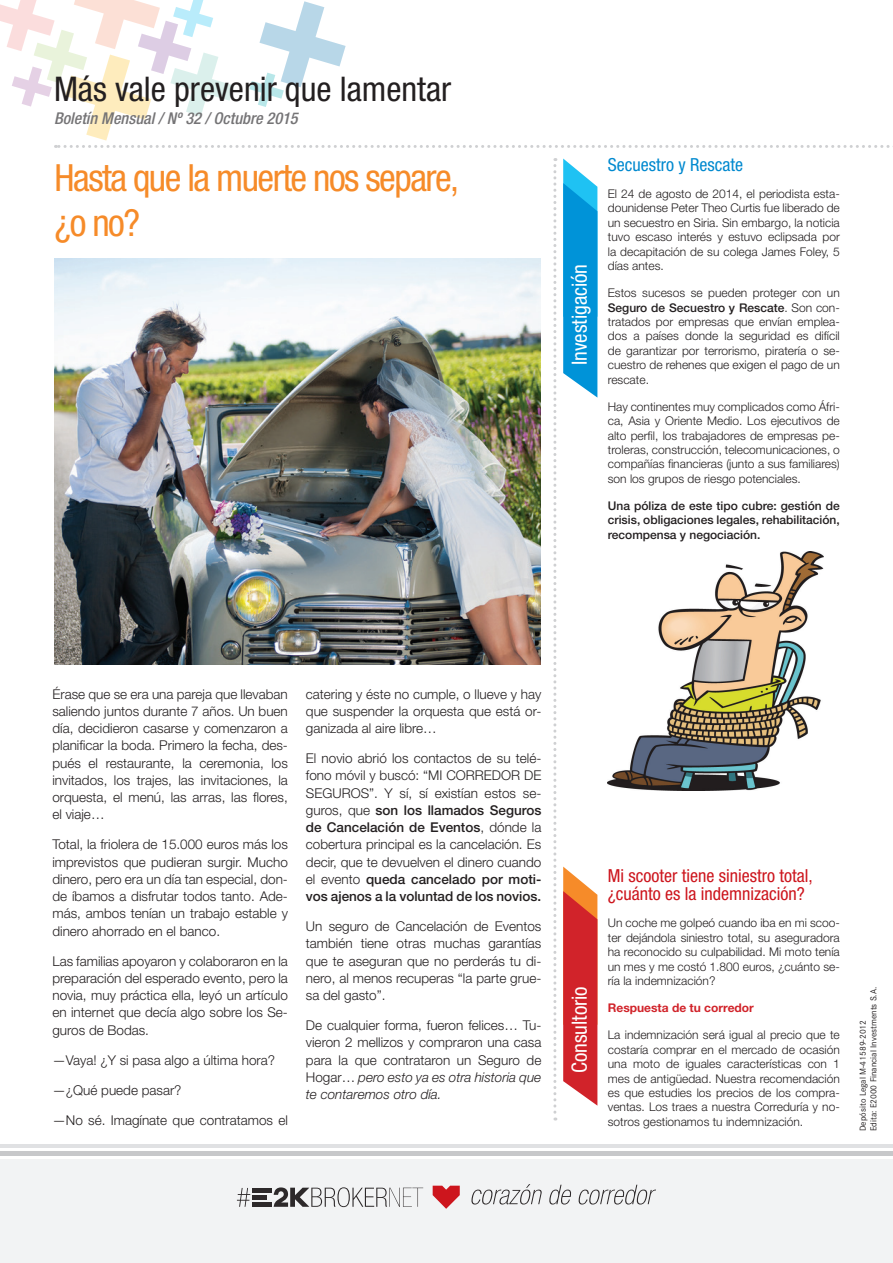
<style>
.page{position:relative;width:893px;height:1263px;background:#fff}
.page>*{position:absolute;margin:0;border:0;box-sizing:border-box;transform-origin:0 0}
.t1{font:condensed 37.5px/45px "Helvetica Neue LT Std";letter-spacing:-.04em;color:#f68b29}
.t2{font:condensed 34.05px "Helvetica Neue LT Std";color:#231f20}
.t3{font:condensed 21px "Helvetica Neue LT Std";color:#fff}
.t4{font:condensed 18px/18px "Helvetica Neue LT Std";color:#cd151d}
.t5{font:condensed 18px "Helvetica Neue LT Std";color:#0089cf}
.t6{font:italic 500 condensed 16.35px "Helvetica Neue LT Std";color:#757476}
.t7{font:300 13.5px/17.2px "Helvetica Neue LT Std";color:#231f20;text-align:justify}
.t8{font:300 12px/14.4px "Helvetica Neue LT Std";color:#231f20;text-align:justify}
.t9{font:500 12px/14.4px "Helvetica Neue LT Std";color:#231f20;text-align:justify}
.t10{font:700 12px "Helvetica Neue LT Std";color:#d1232a}
.t11{font:9px/10.8px "Corporate S";color:#231f20}
.s1{font-weight:500}
.s2{font-style:italic}
</style>
<div class="page">
<div style="left:0;top:1159px;width:893px;height:104px;background:#f2f3f4"></div>
<div style="left:0;top:1151px;width:893px;height:5px;background:#c7c8ca"></div>
<hr style="left:0;top:1144px;width:893px;height:4px;background:#e0e1e3">
<svg style="left:553px;top:158px;width:3px;height:962px"></svg>
<svg style="left:0;top:0;width:893px;height:148px"></svg>
<svg style="left:563px;top:159px;width:34px;height:239px;background:#20a4df"></svg>
<svg style="left:563px;top:866px;width:34px;height:240px;background:#da4843"></svg>
<img style="left:54px;top:258px;width:487px;height:406px">
<img style="left:607px;top:551px;width:216px;height:240px">
<svg style="left:433px;top:1186px;width:27px;height:23px"></svg>
<svg style="left:237px;top:1188px;width:13px;height:19px"></svg>
<div style="left:252px;top:1202px;width:20px;height:5px;background:#2d292a"></div>
<hr style="left:252px;top:1195px;width:15px;height:4px;background:#2d292a">
<hr style="left:252px;top:1188px;width:20px;height:4px;background:#2d292a">
<svg style="left:273px;top:1187px;width:150px;height:20px"></svg>
<svg style="left:471px;top:1184px;width:71px;height:20px"></svg>
<svg style="left:549px;top:1185px;width:22px;height:19px"></svg>
<svg style="left:578px;top:1185px;width:78px;height:19px"></svg>
<h2 class="t2" style="left:54px;top:69px;width:399px">Más vale prevenir que lamentar</h2>
<p class="t6" style="left:54px;top:108px;width:245px">Boletín Mensual / Nº 32 / Octubre 2015</p>
<h1 class="t1" style="left:55px;top:155px;width:406px">Hasta que la muerte nos separe, ¿o no?</h1>
<h3 class="t3" style="left:567px;top:365px;width:103px;rotate:-90deg">Investigación</h3>
<h3 class="t5" style="left:608px;top:154px;width:137px">Secuestro y Rescate</h3>
<p class="t8" style="left:608px;top:186px;width:233px">El 24 de agosto de 2014, el periodista esta&shy;dounidense Peter Theo Curtis fue liberado de un secuestro en Siria. Sin embargo, la noticia tuvo escaso interés y estuvo eclipsada por la decapitación de su colega James Foley, 5 días antes.</p>
<p class="t8" style="left:608px;top:285px;width:233px">Estos sucesos se pueden proteger con un <span class="s1">Seguro de Secuestro y Rescate</span>. Son con&shy;tratados por empresas que envían emplea&shy;dos a países donde la seguridad es difícil de garantizar por terrorismo, piratería o se&shy;cuestro de rehenes que exigen el pago de un rescate.</p>
<p class="t8" style="left:608px;top:399px;width:233px">Hay continentes muy complicados como Áfri&shy;ca, Asia y Oriente Medio. Los ejecutivos de alto perfil, los trabajadores de empresas pe&shy;troleras, construcción, telecomunicaciones, o compañías financieras (junto a sus familiares) son los grupos de riesgo potenciales.</p>
<p class="t9" style="left:608px;top:498px;width:233px">Una póliza de este tipo cubre: gestión de crisis, obligaciones legales, rehabilitación, recompensa y negociación.</p>
<p class="t7" style="left:52px;top:685px;width:237px">Érase que se era una pareja que llevaban saliendo juntos durante 7 años. Un buen día, decidieron casarse y comenzaron a planificar la boda. Primero la fecha, des&shy;pués el restaurante, la ceremonia, los invitados, los trajes, las invitaciones, la orquesta, el menú, las arras, las flores, el viaje…</p>
<p class="t7" style="left:52px;top:836px;width:237px">Total, la friolera de 15.000 euros más los imprevistos que pudieran surgir. Mucho dinero, pero era un día tan especial, don&shy;de íbamos a disfrutar todos tanto. Ade&shy;más, ambos tenían un trabajo estable y dinero ahorrado en el banco.</p>
<p class="t7" style="left:52px;top:952px;width:237px">Las familias apoyaron y colaboraron en la preparación del esperado evento, pero la novia, muy práctica ella, leyó un artículo en internet que decía algo sobre los Se&shy;guros de Bodas.</p>
<p class="t7" style="left:52px;top:1051px;width:224px">—Vaya! ¿Y si pasa algo a última hora?</p>
<p class="t7" style="left:52px;top:1081px;width:131px">—¿Qué puede pasar?</p>
<p class="t7" style="left:52px;top:1111px;width:237px">—No sé. Imagínate que contratamos el</p>
<p class="t7" style="left:306px;top:685px;width:237px">catering y éste no cumple, o llueve y hay que suspender la orquesta que está or&shy;ganizada al aire libre…</p>
<p class="t7" style="left:306px;top:749px;width:237px">El novio abrió los contactos de su telé&shy;fono móvil y buscó: “MI CORREDOR DE SEGUROS”. Y sí, sí existían estos se&shy;guros, que <span class="s1">son los llamados Seguros de Cancelación de Eventos</span>, dónde la cobertura principal es la cancelación. Es decir, que te devuelven el dinero cuando el evento <span class="s1">queda cancelado por moti&shy;vos ajenos a la voluntad de los novios.</span></p>
<p class="t7" style="left:306px;top:917px;width:237px">Un seguro de Cancelación de Eventos también tiene otras muchas garantías que te aseguran que no perderás tu di&shy;nero, al menos recuperas “la parte grue&shy;sa del gasto”.</p>
<p class="t7" style="left:306px;top:1016px;width:237px">De cualquier forma, fueron felices… Tu&shy;vieron 2 mellizos y compraron una casa para la que contrataron un Seguro de Hogar… <span class="s2">pero esto ya es otra historia que te contaremos otro día.</span></p>
<h3 class="t3" style="left:567px;top:1073px;width:89px;rotate:-90deg">Consultorio</h3>
<h3 class="t4" style="left:608px;top:867px;width:206px">Mi scooter tiene siniestro total, ¿cuánto es la indemnización?</h3>
<p class="t8" style="left:608px;top:916px;width:233px">Un coche me golpeó cuando iba en mi scoo&shy;ter dejándola siniestro total, su aseguradora ha reconocido su culpabilidad. Mi moto tenía un mes y me costó 1.800 euros, ¿cuánto se&shy;ría la indemnización?</p>
<p class="t10" style="left:608px;top:1000px;width:148px">Respuesta de tu corredor</p>
<p class="t8" style="left:608px;top:1028px;width:233px">La indemnización será igual al precio que te costaría comprar en el mercado de ocasión una moto de iguales características con 1 mes de antigüedad. Nuestra recomendación es que estudies los precios de los compra&shy;ventas. Los traes a nuestra Correduría y no&shy;sotros gestionamos tu indemnización.</p>
<p class="t11" style="left:857px;top:1131px;width:146px;rotate:-90deg">Depósito Legal M-41589-2012<br>Edita: E2000 Financial Investments S.A.</p>
</div>
